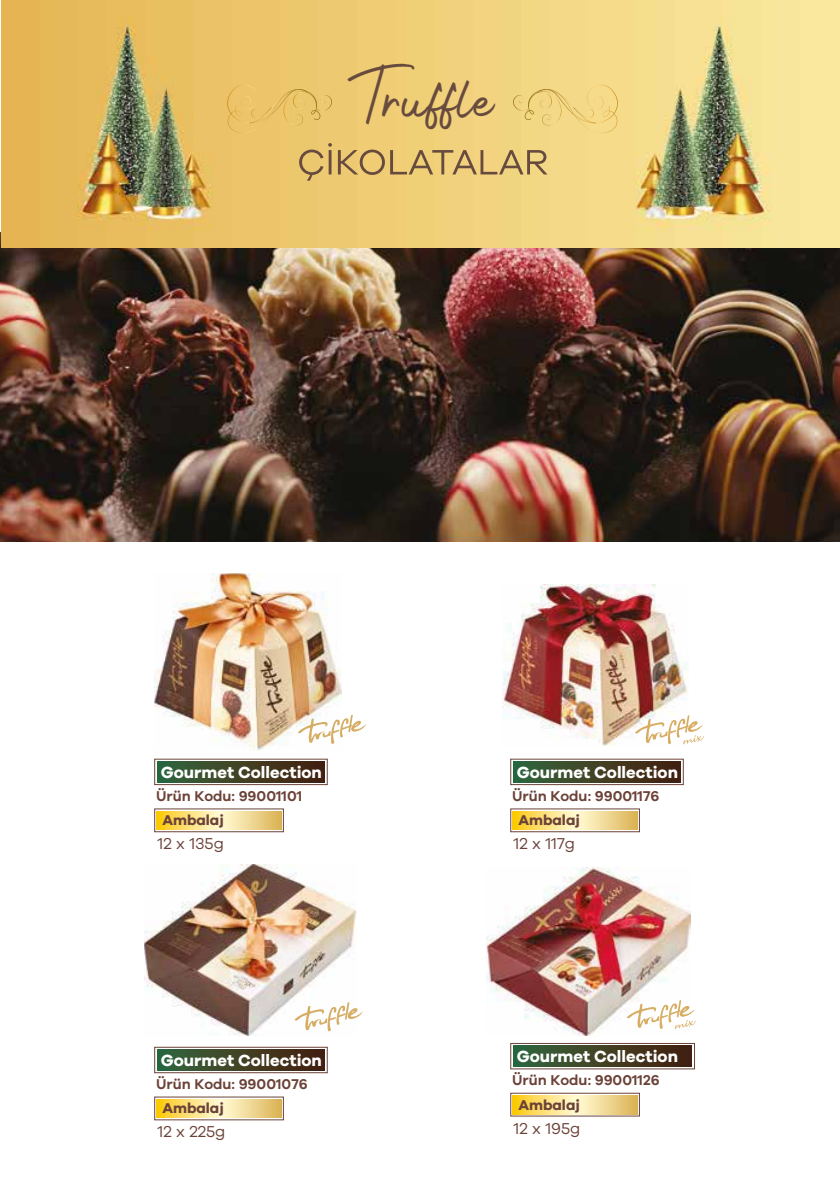
<style>
.page{position:relative;width:840px;height:1191px;background:#fff}
.page>*{position:absolute;margin:0;border:0;box-sizing:border-box;transform-origin:0 0}
.t1{font:36.4px "Photoshoot";color:#684b3f}
.t2{font:700 16.6px "Galano Grotesque";color:#fff}
.t3{font:16.2px "Galano Grotesque";color:#6b4238}
.t4{font:600 14.6px "Galano Grotesque";color:#6b4238}
.t5{font:700 14.6px "Galano Grotesque";color:#6b4238}
</style>
<div class="page">
<img style="left:0;top:232px;width:839px;height:309px">
<img style="left:2px;top:0;width:837px;height:247px">
<svg style="left:512px;top:83px;width:106px;height:50px;background:#f0d481"></svg>
<svg style="left:226px;top:83px;width:106px;height:50px;background:#eac369"></svg>
<svg style="left:299px;top:143px;width:33px;height:38px"></svg>
<svg style="left:338px;top:150px;width:209px;height:25px;background:#cbac6a"></svg>
<img style="left:154px;top:573px;width:188px;height:178px">
<svg style="left:297px;top:715px;width:69px;height:29px"></svg>
<svg style="left:157px;top:811px;width:124px;height:18px;background:#f6dc85"></svg>
<div style="left:157px;top:761px;width:167px;height:21px;background:linear-gradient(to right,#33673e,#481e0d)"></div>
<div style="left:154px;top:759px;width:173px;height:26px;border:1px solid #6b4238"></div>
<div style="left:154px;top:808px;width:129px;height:24px;border:1px solid #6b4238"></div>
<img style="left:144px;top:864px;width:212px;height:172px">
<svg style="left:294px;top:1002px;width:69px;height:29px"></svg>
<svg style="left:157px;top:1099px;width:124px;height:18px;background:#f6dc85"></svg>
<div style="left:157px;top:1049px;width:167px;height:21px;background:linear-gradient(to right,#33673e,#481e0d)"></div>
<div style="left:154px;top:1047px;width:173px;height:26px;border:1px solid #6b4238"></div>
<img style="left:486px;top:867px;width:204px;height:169px">
<svg style="left:626px;top:1000px;width:69px;height:29px"></svg>
<svg style="left:512px;top:1095px;width:125px;height:19px;background:#f6dc83"></svg>
<div style="left:513px;top:1045px;width:178px;height:21px;background:linear-gradient(to right,#33673e,#481e0d)"></div>
<div style="left:510px;top:1043px;width:184px;height:26px;border:1px solid #6b4238"></div>
<div style="left:510px;top:1093px;width:129px;height:23px;border:1px solid #6b4238"></div>
<img style="left:502px;top:584px;width:186px;height:162px">
<svg style="left:634px;top:715px;width:69px;height:29px"></svg>
<svg style="left:512px;top:811px;width:125px;height:18px;background:#f6dc83"></svg>
<div style="left:513px;top:761px;width:167px;height:21px;background:linear-gradient(to right,#33673e,#481e0d)"></div>
<div style="left:510px;top:759px;width:173px;height:26px;border:1px solid #6b4238"></div>
<div style="left:510px;top:808px;width:129px;height:24px;border:1px solid #6b4238"></div>
<h1 class="t1" style="left:347px;top:81px;width:148px">Truffle</h1>
<p class="t2" style="left:161px;top:762px;width:162px">Gourmet Collection</p>
<p class="t5" style="left:162px;top:811px;width:63px">Ambalaj</p>
<p class="t3" style="left:157px;top:834px;width:68px">12 x 135g</p>
<p class="t4" style="left:156px;top:787px;width:147px">Ürün Kodu: 99001101</p>
<p class="t2" style="left:161px;top:1050px;width:162px">Gourmet Collection</p>
<p class="t5" style="left:162px;top:1099px;width:63px">Ambalaj</p>
<p class="t3" style="left:157px;top:1122px;width:69px">12 x 225g</p>
<p class="t4" style="left:156px;top:1075px;width:153px">Ürün Kodu: 99001076</p>
<p class="t2" style="left:516px;top:762px;width:162px">Gourmet Collection</p>
<p class="t5" style="left:518px;top:811px;width:63px">Ambalaj</p>
<p class="t3" style="left:513px;top:834px;width:63px">12 x 117g</p>
<p class="t4" style="left:512px;top:787px;width:149px">Ürün Kodu: 99001176</p>
<p class="t2" style="left:516px;top:1046px;width:162px">Gourmet Collection</p>
<p class="t5" style="left:518px;top:1095px;width:63px">Ambalaj</p>
<p class="t3" style="left:513px;top:1118px;width:68px">12 x 195g</p>
<p class="t4" style="left:512px;top:1071px;width:149px">Ürün Kodu: 99001126</p>
</div>
